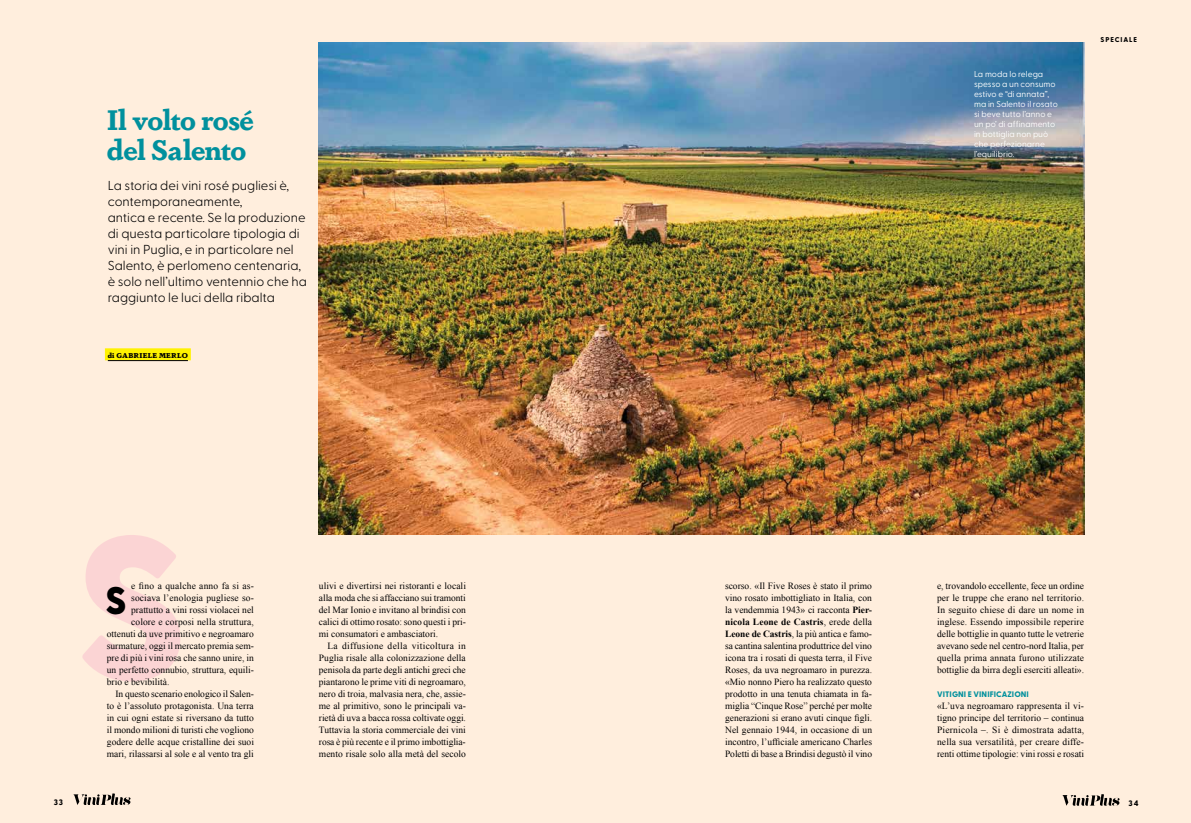
<style>
.page{position:relative;width:1191px;height:823px;background:#fff}
.page>*{position:absolute;margin:0;border:0;box-sizing:border-box;transform-origin:0 0}
.t1{font:800 38.5px "Greycliff CF";color:#000}
.t2{font:700 28px/30px "Dapifer";letter-spacing:-.025em;color:#00909d}
.t3{font:300 13px/16px "Greycliff CF";color:#000}
.t4{font:9.5px/12px "Times New Roman";color:#000;text-align:justify}
.t5{font:9.5px "Times New Roman";letter-spacing:.02em;color:#000}
.t6{font:8.5px/10px "Greycliff CF";color:#fff}
.t7{font:800 8px "Greycliff CF";letter-spacing:.01em;color:#00909d}
.t8{font:800 8px "Greycliff CF";color:#000}
.t9{font:900 7px "Dapifer";letter-spacing:.03em;color:#000}
.t10{font:800 7px "Greycliff CF";letter-spacing:.13em;color:#000}
.s1{font-weight:700}
</style>
<div class="page">
<div style="left:0;top:0;width:1191px;height:822px;background:#fed"></div>
<svg style="left:82px;top:535px;width:98px;height:146px"></svg>
<svg style="left:1062px;top:794px;width:57px;height:11px"></svg>
<svg style="left:73px;top:793px;width:57px;height:11px"></svg>
<div style="left:105px;top:348px;width:86px;height:12px;background:#fff200"></div>
<hr style="left:108px;top:360px;width:80px;height:1px;background:#000">
<img style="left:319px;top:43px;width:765px;height:491px">
<h2 class="t2" style="left:107px;top:103px;width:148px">Il volto rosé del Salento</h2>
<p class="t3" style="left:108px;top:176px;width:201px">La storia dei vini rosé pugliesi è, contemporaneamente,<br>antica e recente. Se la produzione di questa particolare tipologia di vini in Puglia, e in particolare nel<br>Salento, è perlomeno centenaria, è solo nell’ultimo ventennio che ha raggiunto le luci della ribalta</p>
<p class="t9" style="left:108px;top:349px;width:82px">di GABRIELE MERLO</p>
<p class="t5" style="left:131px;top:578px;width:124px">e fino a qualche anno fa si as-</p>
<p class="t4" style="left:131px;top:591px;width:124px">sociava l’enologia pugliese so-</p>
<p class="t4" style="left:131px;top:603px;width:124px">prattutto a vini rossi violacei nel</p>
<p class="t4" style="left:131px;top:615px;width:124px">colore e corposi nella struttura,</p>
<p class="t4" style="left:107px;top:627px;width:148px">ottenuti da uve primitivo e negroamaro</p>
<p class="t4" style="left:107px;top:639px;width:148px">surmature, oggi il mercato premia sem-</p>
<p class="t4" style="left:107px;top:651px;width:148px">pre di più i vini rosa che sanno unire, in</p>
<p class="t4" style="left:107px;top:663px;width:148px">un perfetto connubio, struttura, equili-</p>
<p class="t4" style="left:107px;top:675px;width:64px">brio e bevibilità.</p>
<p class="t4" style="left:115px;top:687px;width:140px">In questo scenario enologico il Salen-</p>
<p class="t4" style="left:107px;top:699px;width:148px">to è l’assoluto protagonista. Una terra</p>
<p class="t4" style="left:107px;top:711px;width:149px">in cui ogni estate si riversano da tutto</p>
<p class="t4" style="left:107px;top:723px;width:149px">il mondo milioni di turisti che vogliono</p>
<p class="t4" style="left:107px;top:735px;width:149px">godere delle acque cristalline dei suoi</p>
<p class="t4" style="left:107px;top:747px;width:148px">mari, rilassarsi al sole e al vento tra gli</p>
<h1 class="t1" style="left:105px;top:570px;width:23px">S</h1>
<p class="t4" style="left:319px;top:579px;width:149px">ulivi e divertirsi nei ristoranti e locali alla moda che si affacciano sui tramonti del Mar Ionio e invitano al brindisi con calici di ottimo rosato: sono questi i pri&shy;mi consumatori e ambasciatori.</p>
<p class="t4" style="left:319px;top:639px;width:149px;text-indent:9px">La diffusione della viticoltura in Puglia risale alla colonizzazione della penisola da parte degli antichi greci che piantarono le prime viti di negroamaro, nero di troia, malvasia nera, che, assie&shy;me al primitivo, sono le principali va&shy;rietà di uva a bacca rossa coltivate oggi.<br>Tuttavia la storia commerciale dei vini rosa è più recente e il primo imbottiglia&shy;mento risale solo alla metà del secolo</p>
<p class="t6" style="left:974px;top:69px;width:85px">La moda lo relega spesso a un consumo estivo e “di annata”, ma in Salento il rosato si beve tutto l’anno e un po’ di affinamento in bottiglia non può che perfezionarne l’equilibrio.</p>
<p class="t10" style="left:1100px;top:34px;width:38px">SPECIALE</p>
<p class="t4" style="left:725px;top:579px;width:149px">scorso. «Il Five Roses è stato il primo vino rosato imbottigliato in Italia, con la vendemmia 1943» ci racconta <span class="s1">Pier&shy;nicola Leone de Castris</span>, erede della <span class="s1">Leone de Castris</span>, la più antica e famo&shy;sa cantina salentina produttrice del vino icona tra i rosati di questa terra, il Five Roses, da uva negroamaro in purezza. «Mio nonno Piero ha realizzato questo prodotto in una tenuta chiamata in fa&shy;miglia “Cinque Rose” perché per molte generazioni si erano avuti cinque figli.<br>Nel gennaio 1944, in occasione di un incontro, l’ufficiale americano Charles Poletti di base a Brindisi degustò il vino</p>
<p class="t4" style="left:937px;top:579px;width:149px">e, trovandolo eccellente, fece un ordine per le truppe che erano nel territorio.<br>In seguito chiese di dare un nome in inglese. Essendo impossibile reperire delle bottiglie in quanto tutte le vetrerie avevano sede nel centro-nord Italia, per quella prima annata furono utilizzate bottiglie da birra degli eserciti alleati».</p>
<p class="t7" style="left:937px;top:687px;width:93px">VITIGNI E VINIFICAZIONI</p>
<p class="t4" style="left:937px;top:699px;width:149px">«L’uva negroamaro rappresenta il vi&shy;tigno principe del territorio – continua Piernicola –. Si è dimostrata adatta, nella sua versatilità, per creare diffe&shy;renti ottime tipologie: vini rossi e rosati</p>
<p class="t8" style="left:54px;top:795px;width:11px">33</p>
<p class="t8" style="left:1128px;top:796px;width:11px">34</p>
</div>
